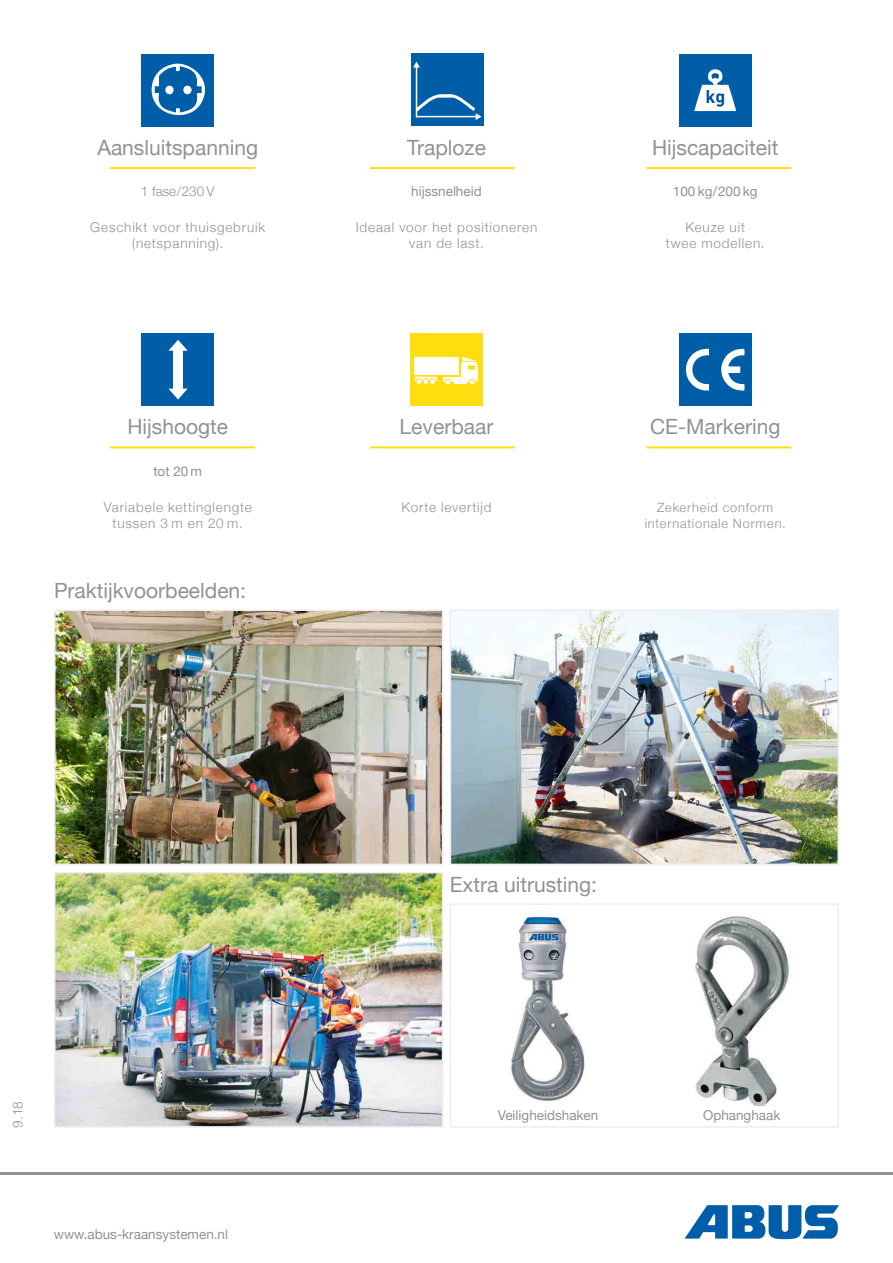
<style>
.page{position:relative;width:893px;height:1263px;background:#fff}
.page>*{position:absolute;margin:0;border:0;box-sizing:border-box;transform-origin:0 0}
.t1{font:21px "Helvetica Neue";color:#929292}
.t2{font:700 18px "DIN";color:#00519e}
.t3{font:300 13.5px/16.2px "Helvetica Neue";letter-spacing:.06em;color:#929292;text-align:center}
.t4{font:13.5px "Helvetica Neue";color:#929292}
.t5{font:300 13.5px "Helvetica";color:#929292}
.t6{font:300 12.9px/16.2px "Helvetica Neue";letter-spacing:.065em;color:#929292;text-align:center}
</style>
<div class="page">
<img style="left:453px;top:612px;width:383px;height:250px">
<div style="left:450px;top:609px;width:389px;height:256px;border:2px solid #ededed"></div>
<img style="left:57px;top:612px;width:383px;height:250px">
<div style="left:54px;top:609px;width:389px;height:256px;border:2px solid #ededed"></div>
<img style="left:57px;top:875px;width:383px;height:249px">
<div style="left:54px;top:872px;width:389px;height:255px;border:2px solid #ededed"></div>
<svg style="left:684px;top:1205px;width:155px;height:34px"></svg>
<hr style="left:0;top:1173px;width:893px;height:2px;background:#929292">
<div style="left:142px;top:54px;width:72px;height:72px;background:#005ea8"></div>
<svg style="left:151px;top:63px;width:55px;height:53px"></svg>
<div style="left:165px;top:86px;width:9px;height:8px;background:#fff;border-radius:50%"></div>
<div style="left:183px;top:86px;width:9px;height:8px;background:#fff;border-radius:50%"></div>
<div style="left:411px;top:54px;width:72px;height:72px;background:#005ea8"></div>
<hr style="left:416px;top:65px;width:1px;height:52px;background:#fff">
<svg style="left:413px;top:62px;width:7px;height:6px"></svg>
<svg style="left:415px;top:93px;width:67px;height:27px"></svg>
<div style="left:679px;top:54px;width:72px;height:72px;background:#005ea8"></div>
<svg style="left:694px;top:69px;width:42px;height:42px"></svg>
<div style="left:679px;top:333px;width:72px;height:73px;background:#005ea8"></div>
<svg style="left:685px;top:348px;width:24px;height:43px"></svg>
<svg style="left:721px;top:348px;width:24px;height:43px"></svg>
<div style="left:410px;top:333px;width:73px;height:73px;background:#ffde10"></div>
<div style="left:413px;top:357px;width:48px;height:19px;background:#fff"></div>
<svg style="left:443px;top:357px;width:35px;height:28px"></svg>
<div style="left:444px;top:379px;width:7px;height:6px;border:1px solid #ffde10;border-radius:50%"></div>
<div style="left:423px;top:378px;width:6px;height:7px;border:1px solid #ffde10;border-radius:50%"></div>
<div style="left:429px;top:378px;width:7px;height:7px;border:1px solid #ffde10;border-radius:50%"></div>
<div style="left:416px;top:378px;width:6px;height:7px;border:1px solid #ffde10;border-radius:50%"></div>
<svg style="left:414px;top:377px;width:23px;height:7px"></svg>
<div style="left:142px;top:333px;width:72px;height:73px;background:#005ea8"></div>
<svg style="left:168px;top:340px;width:20px;height:11px"></svg>
<svg style="left:168px;top:388px;width:20px;height:12px"></svg>
<div style="left:173px;top:349px;width:10px;height:40px;background:#fff"></div>
<svg style="left:110px;top:446px;width:145px;height:2px"></svg>
<svg style="left:370px;top:446px;width:145px;height:2px"></svg>
<svg style="left:646px;top:446px;width:145px;height:2px"></svg>
<svg style="left:110px;top:167px;width:145px;height:2px"></svg>
<svg style="left:370px;top:167px;width:145px;height:2px"></svg>
<svg style="left:646px;top:167px;width:145px;height:2px"></svg>
<div style="left:450px;top:903px;width:389px;height:224px;border:2px solid #ededed"></div>
<img style="left:695px;top:916px;width:95px;height:190px">
<img style="left:509px;top:914px;width:76px;height:188px">
<h1 class="t1" style="left:97px;top:129px;width:162px">Aansluitspanning</h1>
<p class="t3" style="left:141px;top:183px;width:75px">1 fase/230 V</p>
<p class="t3" style="left:90px;top:219px;width:176px">Geschikt voor thuisgebruik (netspanning).</p>
<h1 class="t1" style="left:127px;top:409px;width:102px">Hijshoogte</h1>
<p class="t4" style="left:153px;top:459px;width:50px">tot 20 m</p>
<p class="t3" style="left:104px;top:498px;width:150px">Variabele kettinglengte tussen 3 m en 20 m.</p>
<h1 class="t1" style="left:54px;top:573px;width:194px">Praktijkvoorbeelden:</h1>
<h1 class="t1" style="left:407px;top:129px;width:80px">Traploze</h1>
<p class="t4" style="left:411px;top:180px;width:72px">hijssnelheid</p>
<p class="t3" style="left:356px;top:219px;width:183px">Ideaal voor het positioneren van de last.</p>
<h1 class="t1" style="left:400px;top:409px;width:95px">Leverbaar</h1>
<p class="t3" style="left:401px;top:498px;width:92px">Korte levertijd</p>
<h2 class="t2" style="left:706px;top:85px;width:21px">kg</h2>
<h1 class="t1" style="left:652px;top:129px;width:128px">Hijscapaciteit</h1>
<p class="t4" style="left:673px;top:180px;width:86px">100 kg/200 kg</p>
<p class="t3" style="left:666px;top:219px;width:100px">Keuze uit<br>twee modellen.</p>
<h1 class="t1" style="left:650px;top:409px;width:132px">CE-Markering</h1>
<p class="t6" style="left:645px;top:498px;width:142px">Zekerheid conform internationale Normen.</p>
<p class="t5" style="left:7px;top:1127px;width:28px;rotate:-90deg">9.18</p>
<p class="t4" style="left:54px;top:1223px;width:176px">www.abus-kraansystemen.nl</p>
<h1 class="t1" style="left:450px;top:866px;width:149px">Extra uitrusting:</h1>
<p class="t4" style="left:498px;top:1104px;width:102px">Veiligheidshaken</p>
<p class="t4" style="left:703px;top:1103px;width:79px">Ophanghaak</p>
</div>
